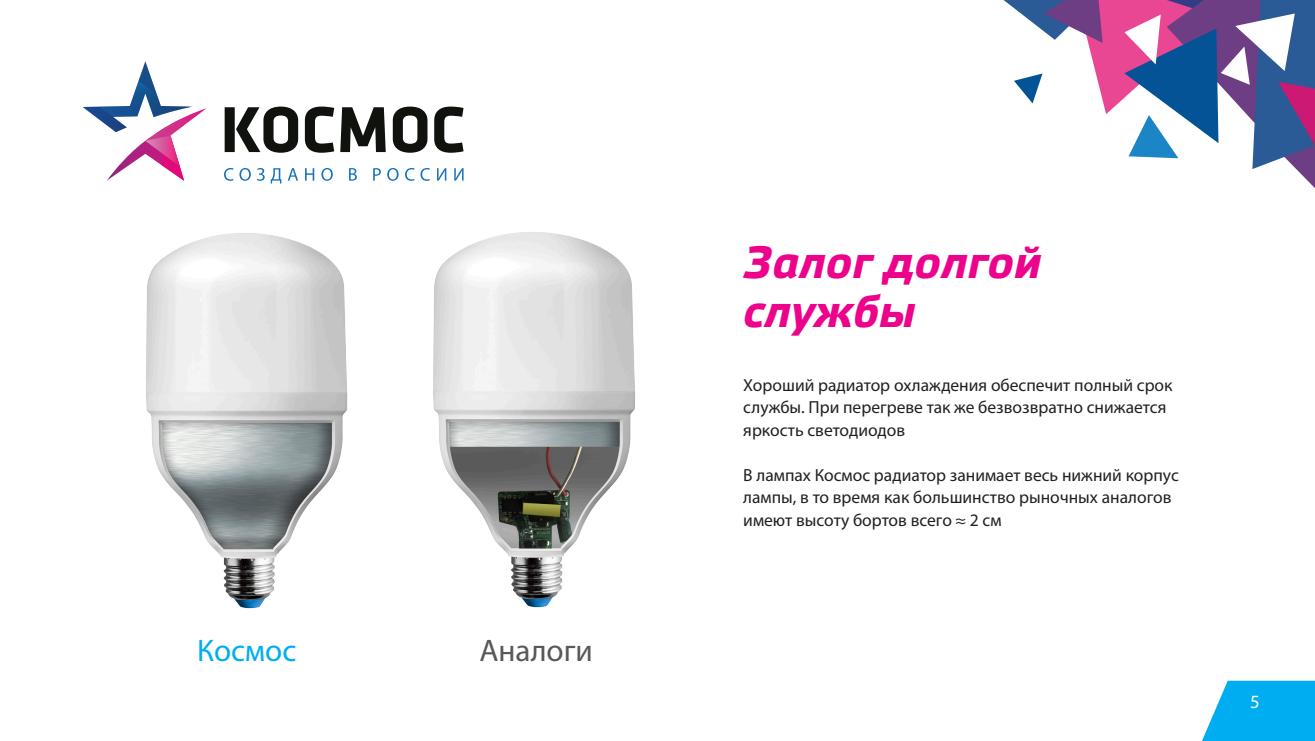
<style>
.page{position:relative;width:1315px;height:741px;background:#fff}
.page>*{position:absolute;margin:0;border:0;box-sizing:border-box;transform-origin:0 0}
.Основной_заголовок{font:italic 700 45px/48.8px "Elektra Text Pro";color:#ed028c}
.иконки{font:31.25px "Myriad Pro";color:#57585a}
.иконки-2{font:31.25px "Myriad Pro";color:#00aeef}
.t1{font:18.75px "Myriad Pro";color:#fff}
.Текст_слайда{font:17.5px/22.5px "Myriad Pro";color:#231f20}
</style>
<div class="page">
<svg style="left:1202px;top:680px;width:113px;height:61px;background:#1fb7f1"></svg>
<svg style="left:225px;top:107px;width:73px;height:46px"></svg>
<svg style="left:305px;top:107px;width:29px;height:46px"></svg>
<svg style="left:340px;top:107px;width:46px;height:45px"></svg>
<svg style="left:393px;top:107px;width:34px;height:46px"></svg>
<svg style="left:434px;top:107px;width:29px;height:46px"></svg>
<svg style="left:224px;top:168px;width:9px;height:13px"></svg>
<svg style="left:239px;top:168px;width:12px;height:13px"></svg>
<svg style="left:257px;top:168px;width:8px;height:13px"></svg>
<svg style="left:271px;top:168px;width:10px;height:15px"></svg>
<svg style="left:288px;top:168px;width:10px;height:12px"></svg>
<svg style="left:305px;top:168px;width:9px;height:12px"></svg>
<svg style="left:321px;top:168px;width:12px;height:13px"></svg>
<svg style="left:349px;top:168px;width:8px;height:13px"></svg>
<svg style="left:373px;top:168px;width:8px;height:12px"></svg>
<svg style="left:387px;top:168px;width:11px;height:13px"></svg>
<svg style="left:405px;top:168px;width:9px;height:13px"></svg>
<svg style="left:420px;top:168px;width:10px;height:13px"></svg>
<svg style="left:437px;top:168px;width:9px;height:12px"></svg>
<svg style="left:454px;top:168px;width:9px;height:12px"></svg>
<svg style="left:83px;top:61px;width:123px;height:120px"></svg>
<svg style="left:1003px;top:0;width:312px;height:188px"></svg>
<img style="left:146px;top:233px;width:202px;height:376px">
<img style="left:433px;top:232px;width:202px;height:376px">
<p class="иконки-2" style="left:197px;top:631px;width:101px">Космос</p>
<p class="иконки" style="left:479px;top:631px;width:115px">Аналоги</p>
<p class="Основной_заголовок" style="left:743px;top:240px;width:300px">Залог долгой службы</p>
<p class="Текст_слайда" style="left:743px;top:373px;width:431px">Хороший радиатор охлаждения обеспечит полный срок службы. При перегреве так же безвозвратно снижается яркость светодиодов</p>
<p class="Текст_слайда" style="left:743px;top:463px;width:437px">В лампах Космос радиатор занимает весь нижний корпус лампы, в то время как большинство рыночных аналогов имеют высоту бортов всего ≈ 2 см</p>
<p class="t1" style="left:1250px;top:689px;width:11px">5</p>
</div>
